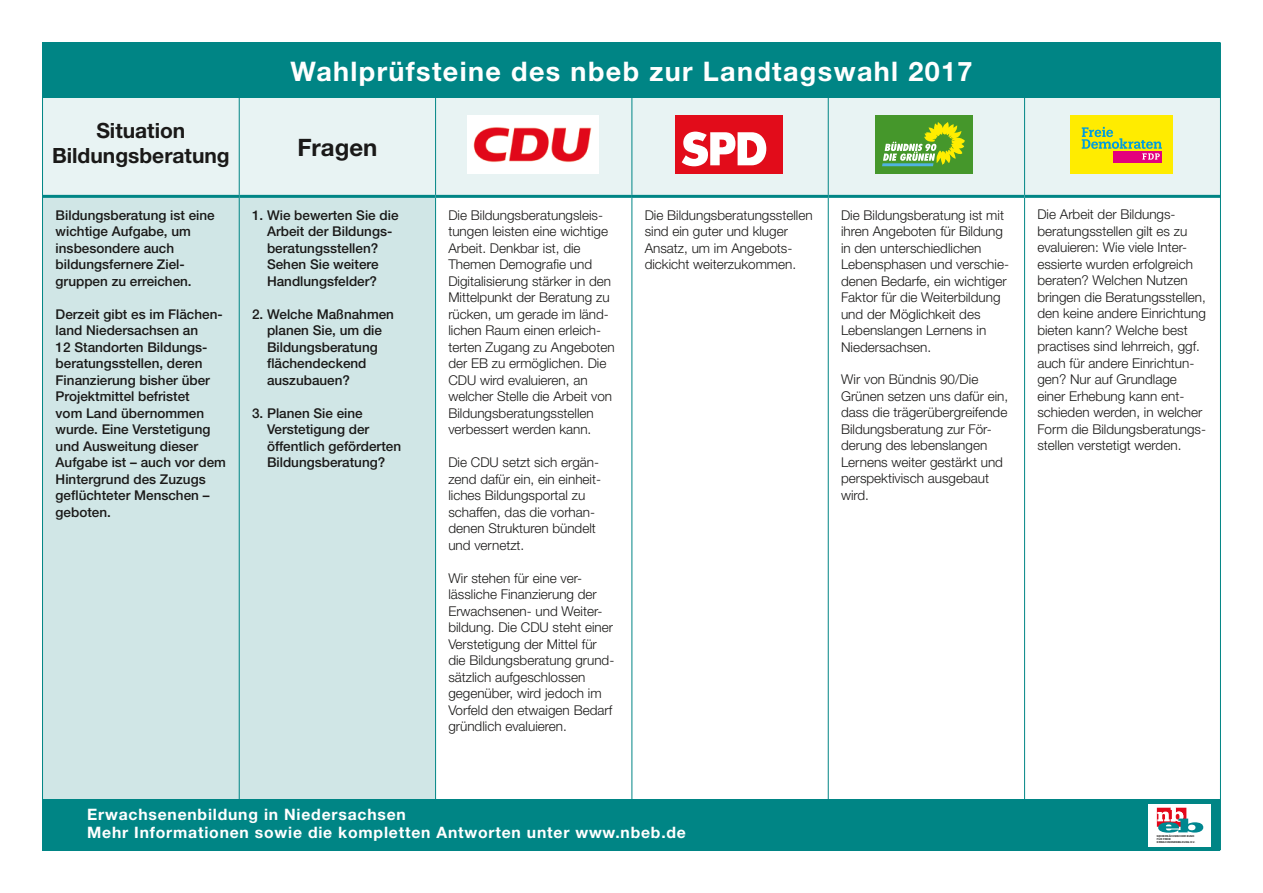
<style>
.page{position:relative;width:1263px;height:893px;background:#fff}
.page>*{position:absolute;margin:0;border:0;box-sizing:border-box;transform-origin:0 0}
.t1{font:700 27px "Helvetica Neue LT";letter-spacing:.05em;color:#fff}
.t2{font:700 24px "Helvetica Neue LT";color:#1a1918}
.t3{font:700 21px/25.2px "Helvetica Neue LT";color:#1a1918;text-align:center}
.t4{font:700 15.75px/18px "Helvetica Neue LT";letter-spacing:.05em;color:#fff}
.t5{font:300 13.5px/16.5px "Helvetica Neue LT";color:#1a1918}
.t6{font:500 13.5px/16.5px "Helvetica Neue LT";color:#1a1918}
.t7{font:700 2.7px/3.2px "Arial";color:#1a1918}
</style>
<div class="page">
<div style="left:44px;top:98px;width:1175px;height:97px;background:#e8f3f3"></div>
<div style="left:44px;top:198px;width:391px;height:601px;background:#d0e6e6"></div>
<svg style="left:436px;top:198px;width:590px;height:601px"></svg>
<hr style="left:239px;top:43px;width:1px;height:152px;background:#008585">
<hr style="left:435px;top:43px;width:1px;height:152px;background:#008585">
<hr style="left:631px;top:43px;width:1px;height:152px;background:#008585">
<hr style="left:828px;top:43px;width:1px;height:152px;background:#008585">
<hr style="left:1024px;top:43px;width:1px;height:152px;background:#008585">
<hr style="left:239px;top:198px;width:1px;height:606px;background:#008585">
<hr style="left:435px;top:198px;width:1px;height:606px;background:#008585">
<hr style="left:631px;top:198px;width:1px;height:606px;background:#008585">
<hr style="left:828px;top:198px;width:1px;height:606px;background:#008585">
<hr style="left:1024px;top:198px;width:1px;height:606px;background:#008585">
<hr style="left:43px;top:195px;width:196px;height:3px;background:#008585">
<hr style="left:239px;top:195px;width:197px;height:3px;background:#008585">
<hr style="left:436px;top:195px;width:196px;height:3px;background:#008585">
<hr style="left:632px;top:195px;width:196px;height:3px;background:#008585">
<hr style="left:828px;top:195px;width:196px;height:3px;background:#008585">
<hr style="left:1024px;top:195px;width:197px;height:3px;background:#008585">
<div style="left:43px;top:799px;width:1177px;height:51px;background:#008585"></div>
<div style="left:1148px;top:804px;width:63px;height:42px;background:#fff"></div>
<svg style="left:1157px;top:808px;width:46px;height:25px"></svg>
<div style="left:43px;top:43px;width:1177px;height:55px;background:#008585"></div>
<div style="left:675px;top:115px;width:107px;height:58px;background:#e20c1a"></div>
<svg style="left:682px;top:132px;width:84px;height:34px"></svg>
<div style="left:875px;top:115px;width:97px;height:58px;background:#45972b"></div>
<svg style="left:882px;top:122px;width:83px;height:44px"></svg>
<div style="left:1071px;top:115px;width:102px;height:58px;background:#ffec00"></div>
<div style="left:1113px;top:151px;width:49px;height:11px;background:#e3007c"></div>
<svg style="left:1082px;top:127px;width:80px;height:33px"></svg>
<div style="left:467px;top:115px;width:131px;height:59px;background:#fff"></div>
<img style="left:473px;top:127px;width:119px;height:36px">
<h3 class="t3" style="left:52px;top:118px;width:179px">Situation<br>Bildungsberatung</h3>
<p class="t6" style="left:56px;top:206px;width:161px">Bildungsberatung ist eine wichtige Aufgabe, um insbesondere auch bildungsfernere Ziel&shy;gruppen zu erreichen.</p>
<p class="t6" style="left:56px;top:305px;width:172px">Derzeit gibt es im Flächen&shy;land Niedersachsen an<br>12 Standorten Bildungs&shy;beratungsstellen, deren<br>Finanzierung bisher über<br>Projektmittel befristet<br>vom Land übernommen wurde. Eine Verstetigung und Ausweitung dieser<br>Aufgabe ist – auch vor dem<br>Hintergrund des Zuzugs geflüchteter Menschen – geboten.</p>
<h1 class="t1" style="left:290px;top:54px;width:683px">Wahlprüfsteine des nbeb zur Landtagswahl 2017</h1>
<h2 class="t2" style="left:297px;top:132px;width:82px">Fragen</h2>
<p class="t6" style="left:267px;top:206px;width:133px;text-indent:-15px">1. Wie bewerten Sie die<br>Arbeit der Bildungs&shy;beratungsstellen?<br>Sehen Sie weitere<br>Handlungsfelder?</p>
<p class="t6" style="left:267px;top:305px;width:129px;text-indent:-15px">2. Welche Maßnahmen planen Sie, um die<br>Bildungsberatung flächendeckend auszubauen?</p>
<p class="t6" style="left:267px;top:404px;width:136px;text-indent:-15px">3. Planen Sie eine<br>Verstetigung der öffentlich geförderten<br>Bildungsberatung?</p>
<p class="t5" style="left:448px;top:206px;width:168px">Die Bildungsberatungsleis&shy;tungen leisten eine wichtige<br>Arbeit. Denkbar ist, die<br>Themen Demografie und<br>Digitalisierung stärker in den<br>Mittelpunkt der Beratung zu rücken, um gerade im länd&shy;lichen Raum einen erleich&shy;terten Zugang zu Angeboten der EB zu ermöglichen. Die<br>CDU wird evaluieren, an welcher Stelle die Arbeit von<br>Bildungsberatungsstellen verbessert werden kann.</p>
<p class="t5" style="left:448px;top:454px;width:154px">Die CDU setzt sich ergän&shy;zend dafür ein, ein einheit&shy;liches Bildungsportal zu schaffen, das die vorhan&shy;denen Strukturen bündelt und vernetzt.</p>
<p class="t5" style="left:448px;top:569px;width:168px">Wir stehen für eine ver&shy;lässliche Finanzierung der<br>Erwachsenen- und Weiter&shy;bildung. Die CDU steht einer<br>Verstetigung der Mittel für die Bildungsberatung grund&shy;sätzlich aufgeschlossen gegenüber, wird jedoch im<br>Vorfeld den etwaigen Bedarf gründlich evaluieren.</p>
<p class="t5" style="left:645px;top:206px;width:170px">Die Bildungsberatungsstellen sind ein guter und kluger<br>Ansatz, um im Angebots&shy;dickicht weiterzukommen.</p>
<p class="t5" style="left:841px;top:206px;width:170px">Die Bildungsberatung ist mit ihren Angeboten für Bildung in den unterschiedlichen<br>Lebensphasen und verschie&shy;denen Bedarfe, ein wichtiger<br>Faktor für die Weiterbildung und der Möglichkeit des<br>Lebenslangen Lernens in<br>Niedersachsen.</p>
<p class="t5" style="left:841px;top:371px;width:169px">Wir von Bündnis 90/Die<br>Grünen setzen uns dafür ein, dass die trägerübergreifende<br>Bildungsberatung zur För&shy;derung des lebenslangen<br>Lernens weiter gestärkt und perspektivisch ausgebaut wird.</p>
<p class="t5" style="left:1037px;top:206px;width:170px">Die Arbeit der Bildungs&shy;beratungsstellen gilt es zu evaluieren: Wie viele Inter&shy;essierte wurden erfolgreich beraten? Welchen Nutzen bringen die Beratungsstellen, den keine andere Einrichtung bieten kann? Welche best practises sind lehrreich, ggf. auch für andere Einrichtun&shy;gen? Nur auf Grundlage einer Erhebung kann ent&shy;schieden werden, in welcher<br>Form die Bildungsberatungs&shy;stellen verstetigt werden.</p>
<p class="t4" style="left:87px;top:805px;width:600px">Erwachsenenbildung in Niedersachsen<br>Mehr Informationen sowie die kompletten Antworten unter www.nbeb.de</p>
<p class="t7" style="left:1157px;top:834px;width:40px">NIEDERSÄCHSISCHER BUND<br>FÜR FREIE<br>ERWACHSENENBILDUNG E.V.</p>
</div>
